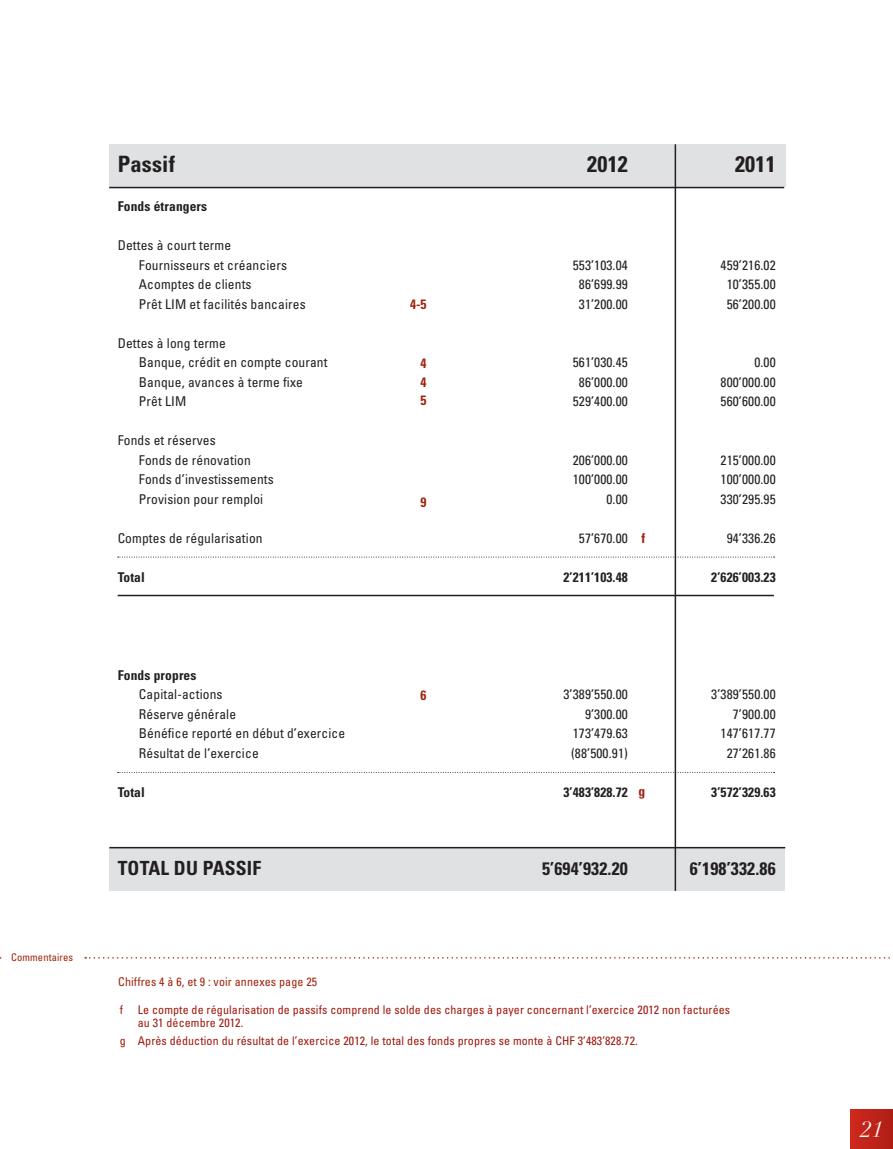
<style>
.page{position:relative;width:893px;height:1149px;background:#fff}
.page>*{position:absolute;margin:0;border:0;box-sizing:border-box;transform-origin:0 0}
.t1{font:700 condensed 22.5px "Univers";letter-spacing:.01em;color:#231f20}
.t2{font:italic 22.5px "Didot";color:#fff}
.t3{font:700 condensed 19.5px "Univers";letter-spacing:.01em;color:#231f20}
.t4{font:700 condensed 18px "Univers";letter-spacing:.01em;color:#231f20}
.t5{font:condensed 13.5px/19.5px "Univers";letter-spacing:.01em;color:#231f20}
.t6{font:700 condensed 13.5px "Univers";letter-spacing:.01em;color:#231f20}
.t7{font:700 condensed 13.5px/18.6px "Univers";color:#9e240d;text-align:justify}
.t8{font:condensed 12px/13.5px "Univers";letter-spacing:.01em;color:#9e190d}
.t9{font:condensed 12px "Univers";letter-spacing:.01em;color:#9e240d}
.t10{font:condensed 10.5px "Univers";letter-spacing:.01em;color:#9e240d}
</style>
<div class="page">
<div style="left:109px;top:848px;width:676px;height:42px;background:#e0e1e3"></div>
<div style="left:109px;top:144px;width:676px;height:43px;background:#e0e1e3"></div>
<div style="left:851px;top:1109px;width:42px;height:39px;background:linear-gradient(to right,#ce281d,#b01e14)"></div>
<svg style="left:85px;top:957px;width:805px;height:1px"></svg>
<hr style="left:109px;top:187px;width:675px;height:1px;background:#231f20">
<hr style="left:118px;top:594px;width:656px;height:2px;background:#231f20">
<hr style="left:109px;top:846px;width:676px;height:2px;background:#231f20">
<svg style="left:118px;top:556px;width:657px;height:1px"></svg>
<hr style="left:675px;top:144px;width:1px;height:746px;background:#231f20">
<p class="t10" style="left:11px;top:950px;width:63px">Commentaires</p>
<h1 class="t1" style="left:118px;top:150px;width:59px">Passif</h1>
<p class="t6" style="left:118px;top:198px;width:91px">Fonds étrangers</p>
<p class="t5" style="left:139px;top:235px;width:168px;text-indent:-21px">Dettes à court terme<br>Fournisseurs et créanciers<br>Acomptes de clients<br>Prêt LIM et facilités bancaires</p>
<p class="t5" style="left:139px;top:333px;width:190px;text-indent:-21px">Dettes à long terme<br>Banque, crédit en compte courant<br>Banque, avances à terme fixe<br>Prêt LIM</p>
<p class="t5" style="left:139px;top:430px;width:136px;text-indent:-21px">Fonds et réserves<br>Fonds de rénovation<br>Fonds d’investissements<br>Provision pour remploi</p>
<p class="t5" style="left:118px;top:528px;width:146px">Comptes de régularisation</p>
<p class="t6" style="left:118px;top:568px;width:29px">Total</p>
<p class="t6" style="left:118px;top:666px;width:80px">Fonds propres</p>
<p class="t5" style="left:139px;top:684px;width:208px">Capital-actions<br>Réserve générale<br>Bénéfice reporté en début d’exercice<br>Résultat de l’exercice</p>
<p class="t6" style="left:118px;top:783px;width:29px">Total</p>
<h2 class="t3" style="left:118px;top:855px;width:145px">TOTAL DU PASSIF</h2>
<p class="t7" style="left:410px;top:295px;width:18px">4-5</p>
<p class="t7" style="left:421px;top:354px;width:7px">4<br>4<br>5</p>
<p class="t7" style="left:421px;top:492px;width:7px">9</p>
<p class="t7" style="left:421px;top:685px;width:7px">6</p>
<h1 class="t1" style="left:587px;top:150px;width:42px">2012</h1>
<p class="t5" style="left:573px;top:255px;width:57px;text-align:center">553’103.04<br>86’699.99<br>31’200.00</p>
<p class="t5" style="left:573px;top:352px;width:57px;text-align:center">561’030.45<br>86’000.00<br>529’400.00</p>
<p class="t5" style="left:573px;top:450px;width:57px;text-align:right">206’000.00<br>100’000.00<br>0.00</p>
<p class="t5" style="left:579px;top:528px;width:51px">57’670.00</p>
<p class="t6" style="left:563px;top:568px;width:66px">2’211’103.48</p>
<p class="t7" style="left:642px;top:528px;width:5px">f</p>
<p class="t5" style="left:563px;top:684px;width:66px;text-align:right">3’389’550.00<br>9’300.00<br>173’479.63 (88’500.91)</p>
<p class="t6" style="left:563px;top:783px;width:66px">3’483’828.72</p>
<p class="t7" style="left:639px;top:781px;width:8px">g</p>
<h3 class="t4" style="left:542px;top:857px;width:87px">5’694’932.20</h3>
<h1 class="t1" style="left:735px;top:150px;width:42px">2011</h1>
<p class="t5" style="left:720px;top:255px;width:57px;text-align:center">459’216.02<br>10’355.00<br>56’200.00</p>
<p class="t5" style="left:720px;top:352px;width:57px;text-align:justify;text-indent:34px">0.00<br>800’000.00<br>560’600.00</p>
<p class="t5" style="left:720px;top:450px;width:57px;text-align:justify">215’000.00<br>100’000.00<br>330’295.95</p>
<p class="t5" style="left:727px;top:528px;width:51px">94’336.26</p>
<p class="t6" style="left:711px;top:568px;width:66px">2’626’003.23</p>
<p class="t5" style="left:711px;top:684px;width:66px;text-align:right">3’389’550.00<br>7’900.00<br>147’617.77<br>27’261.86</p>
<p class="t6" style="left:711px;top:783px;width:66px">3’572’329.63</p>
<h3 class="t4" style="left:690px;top:857px;width:87px">6’198’332.86</h3>
<p class="t9" style="left:118px;top:974px;width:200px">Chiffres 4 à 6, et 9 : voir annexes page 25</p>
<p class="t8" style="left:138px;top:1002px;width:594px;text-indent:-18px">f Le compte de régularisation de passifs comprend le solde des charges à payer concernant l’exercice 2012 non facturées au 31 décembre 2012.</p>
<p class="t8" style="left:120px;top:1033px;width:520px">g Après déduction du résultat de l’exercice 2012, le total des fonds propres se monte à CHF 3’483’828.72.</p>
<h1 class="t2" style="left:861px;top:1114px;width:23px">21</h1>
</div>
